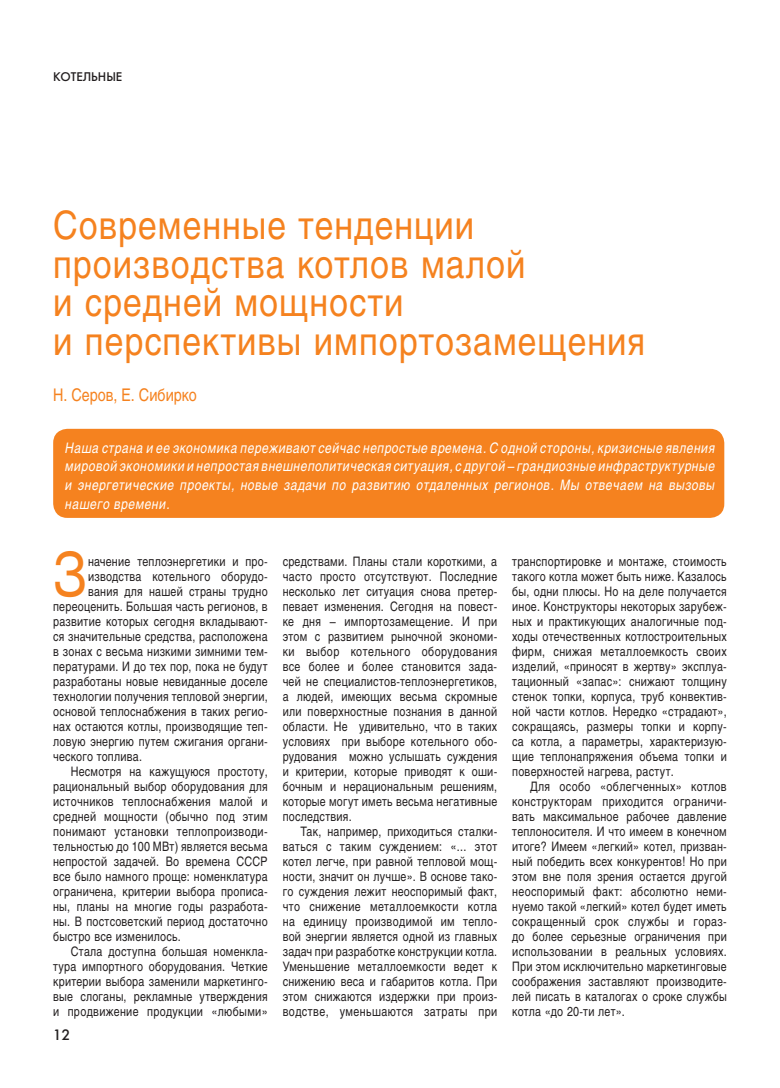
<style>
.page{position:relative;width:780px;height:1088px;background:#fff}
.page>*{position:absolute;margin:0;border:0;box-sizing:border-box;transform-origin:0 0}
.t1{font:60.5px "Helios C";color:#f5821f;scale:.83 1}
.t2{font:38.75px/38.8px "Helios C";letter-spacing:.03em;color:#f5821f;scale:.87 1}
.t3{font:17.25px "Helios C";color:#f5821f;scale:.83 1}
.t4{font:15px "Futura Futuris C";color:#231f20}
.t5{font:italic 14.38px/18.8px "Helios C";letter-spacing:.05em;color:#fff;text-align:justify;scale:.83 1}
.t6{font:13px/15px "Helios C";letter-spacing:.02em;color:#231f20;text-align:justify;scale:.83 1}
.t7{font:12.5px "Futura Futuris C";color:#231f20}
</style>
<div class="page">
<div style="left:53px;top:429px;width:671px;height:89px;background:#f5821f;border-radius:14px"></div>
<p class="t7" style="left:53px;top:72px;width:71px">КОТЕЛЬНЫЕ</p>
<h2 class="t2" style="left:53px;top:210px;width:682px">Современные тенденции производства котлов малой<br>и средней мощности<br>и перспективы импортозамещения</h2>
<h3 class="t3" style="left:53px;top:388px;width:174px">Н. Серов, Е. Сибирко</h3>
<p class="t5" style="left:65px;top:440px;width:784px">Наша страна и ее экономика переживают сейчас непростые времена. С одной стороны, кризисные явления мировой экономики и непростая внешнеполитическая ситуация, с другой – грандиозные инфраструктурные и энергетические проекты, новые задачи по развитию отдаленных регионов. Мы отвечаем на вызовы нашего времени.</p>
<h1 class="t1" style="left:53px;top:551px;width:42px">З</h1>
<p class="t6" style="left:88px;top:555px;width:218px">начение теплоэнергетики и про-</p>
<p class="t6" style="left:88px;top:570px;width:218px">изводства котельного оборудо-</p>
<p class="t6" style="left:88px;top:585px;width:218px">вания для нашей страны трудно</p>
<p class="t6" style="left:53px;top:600px;width:260px">переоценить. Большая часть регионов, в</p>
<p class="t6" style="left:53px;top:615px;width:260px">развитие которых сегодня вкладывают-</p>
<p class="t6" style="left:53px;top:630px;width:260px">ся значительные средства, расположена</p>
<p class="t6" style="left:53px;top:645px;width:260px">в зонах с весьма низкими зимними тем-</p>
<p class="t6" style="left:53px;top:660px;width:260px">пературами. И до тех пор, пока не будут</p>
<p class="t6" style="left:53px;top:675px;width:260px">разработаны новые невиданные доселе</p>
<p class="t6" style="left:53px;top:690px;width:260px">технологии получения тепловой энергии,</p>
<p class="t6" style="left:53px;top:705px;width:260px">основой теплоснабжения в таких регио-</p>
<p class="t6" style="left:53px;top:720px;width:260px">нах остаются котлы, производящие теп-</p>
<p class="t6" style="left:53px;top:735px;width:260px">ловую энергию путем сжигания органи-</p>
<p class="t6" style="left:53px;top:750px;width:108px">ческого топлива.</p>
<p class="t6" style="left:71px;top:765px;width:238px">Несмотря на кажущуюся простоту,</p>
<p class="t6" style="left:53px;top:780px;width:260px">рациональный выбор оборудования для</p>
<p class="t6" style="left:53px;top:795px;width:260px">источников теплоснабжения малой и</p>
<p class="t6" style="left:53px;top:810px;width:260px">средней мощности (обычно под этим</p>
<p class="t6" style="left:53px;top:825px;width:260px">понимают установки теплопроизводи-</p>
<p class="t6" style="left:53px;top:840px;width:260px">тельностью до 100 МВт) является весьма</p>
<p class="t6" style="left:53px;top:855px;width:260px">непростой задачей. Во времена СССР</p>
<p class="t6" style="left:53px;top:870px;width:260px">все было намного проще: номенклатура</p>
<p class="t6" style="left:53px;top:885px;width:260px">ограничена, критерии выбора прописа-</p>
<p class="t6" style="left:53px;top:900px;width:260px">ны, планы на многие годы разработа-</p>
<p class="t6" style="left:53px;top:915px;width:260px">ны. В постсоветский период достаточно</p>
<p class="t6" style="left:53px;top:930px;width:155px">быстро все изменилось.</p>
<p class="t6" style="left:71px;top:945px;width:238px">Стала доступна большая номенкла-</p>
<p class="t6" style="left:53px;top:960px;width:260px">тура импортного оборудования. Четкие</p>
<p class="t6" style="left:53px;top:975px;width:260px">критерии выбора заменили маркетинго-</p>
<p class="t6" style="left:53px;top:990px;width:260px">вые слоганы, рекламные утверждения</p>
<p class="t6" style="left:53px;top:1005px;width:260px">и продвижение продукции «любыми»</p>
<p class="t4" style="left:53px;top:1029px;width:19px">12</p>
<p class="t6" style="left:283px;top:555px;width:260px">средствами. Планы стали короткими, а часто просто отсутствуют. Последние несколько лет ситуация снова претер&shy;певает изменения. Сегодня на повест&shy;ке дня – импортозамещение. И при этом с развитием рыночной экономи&shy;ки выбор котельного оборудования все более и более становится зада&shy;чей не специалистов-теплоэнергетиков, а людей, имеющих весьма скромные или поверхностные познания в данной области. Не удивительно, что в таких условиях при выборе котельного обо&shy;рудования можно услышать суждения и критерии, которые приводят к оши&shy;бочным и нерациональным решениям, которые могут иметь весьма негативные последствия.</p>
<p class="t6" style="left:283px;top:825px;width:260px;text-indent:18px">Так, например, приходиться сталки&shy;ваться с таким суждением: «... этот котел легче, при равной тепловой мощ&shy;ности, значит он лучше». В основе тако&shy;го суждения лежит неоспоримый факт, что снижение металлоемкости котла на единицу производимой им тепло&shy;вой энергии является одной из главных задач при разработке конструкции котла.<br>Уменьшение металлоемкости ведет к снижению веса и габаритов котла. При этом снижаются издержки при произ&shy;водстве, уменьшаются затраты при</p>
<p class="t6" style="left:512px;top:555px;width:260px">транспортировке и монтаже, стоимость такого котла может быть ниже. Казалось бы, одни плюсы. Но на деле получается иное. Конструкторы некоторых зарубеж&shy;ных и практикующих аналогичные под&shy;ходы отечественных котлостроительных фирм, снижая металлоемкость своих изделий, «приносят в жертву» эксплуа&shy;тационный «запас»: снижают толщину стенок топки, корпуса, труб конвектив&shy;ной части котлов. Нередко «страдают», сокращаясь, размеры топки и корпу&shy;са котла, а параметры, характеризую&shy;щие теплонапряжения объема топки и поверхностей нагрева, растут.</p>
<p class="t6" style="left:512px;top:780px;width:260px;text-indent:18px">Для особо «облегченных» котлов конструкторам приходится ограничи&shy;вать максимальное рабочее давление теплоносителя. И что имеем в конечном итоге? Имеем «легкий» котел, призван&shy;ный победить всех конкурентов! Но при этом вне поля зрения остается другой неоспоримый факт: абсолютно неми&shy;нуемо такой «легкий» котел будет иметь сокращенный срок службы и гораз&shy;до более серьезные ограничения при использовании в реальных условиях.<br>При этом исключительно маркетинговые соображения заставляют производите&shy;лей писать в каталогах о сроке службы котла «до 20-ти лет».</p>
</div>
